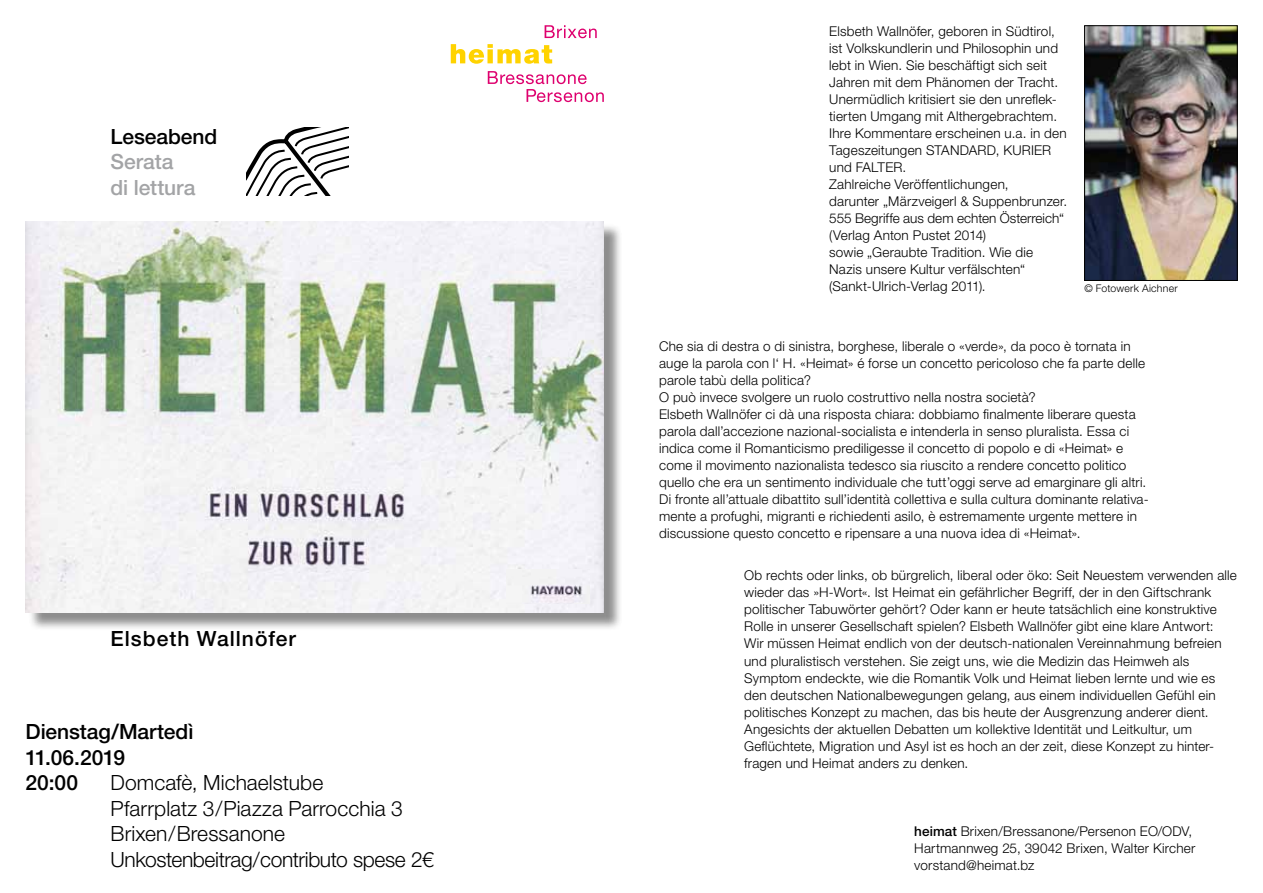
<style>
.page{position:relative;width:1263px;height:893px;background:#fff}
.page>*{position:absolute;margin:0;border:0;box-sizing:border-box;transform-origin:0 0}
.t1{font:300 21px/25.5px "Helvetica Neue LT";color:#000}
.t2{font:500 21px/25.5px "Helvetica Neue LT";color:#000}
.t3{font:500 21px "Helvetica Neue LT";letter-spacing:.045em;color:#000}
.t4{font:500 21px/25.5px "Helvetica Neue LT";letter-spacing:-.005em;color:#a3a4a6}
.t5{font:300 13.5px/17px "Helvetica Neue LT";letter-spacing:.015em;color:#000}
.t6{font:300 10.5px "Helvetica Neue LT";letter-spacing:.025em;color:#000}
.s1{font-weight:500}
</style>
<div class="page">
<svg style="left:488px;top:71px;width:116px;height:31px"></svg>
<svg style="left:545px;top:25px;width:52px;height:13px"></svg>
<svg style="left:451px;top:44px;width:101px;height:20px"></svg>
<svg style="left:246px;top:128px;width:103px;height:68px"></svg>
<img style="left:1086px;top:28px;width:149px;height:251px">
<div style="left:1084px;top:26px;width:153px;height:255px;border:1px solid #000"></div>
<div style="left:28px;top:223px;width:594px;height:408px;background:#000;opacity:.45"></div>
<img style="left:26px;top:221px;width:578px;height:391px">
<img style="left:507px;top:570px;width:82px;height:34px">
<h1 class="t2" style="left:111px;top:123px;width:108px">Leseabend</h1>
<h1 class="t4" style="left:111px;top:149px;width:86px">Serata di lettura</h1>
<h1 class="t3" style="left:111px;top:626px;width:187px">Elsbeth Wallnöfer</h1>
<h1 class="t2" style="left:26px;top:719px;width:170px">Dienstag/Martedì<br>11.06.2019<br>20:00</h1>
<h1 class="t1" style="left:111px;top:770px;width:325px">Domcafè, Michaelstube<br>Pfarrplatz 3/Piazza Parrocchia 3<br>Brixen/Bressanone<br>Unkostenbeitrag/contributo spese 2€</h1>
<p class="t5" style="left:829px;top:23px;width:240px">Elsbeth Wallnöfer, geboren in Südtirol, ist Volkskundlerin und Philosophin und lebt in Wien. Sie beschäftigt sich seit Jahren mit dem Phänomen der Tracht.<br>Unermüdlich kritisiert sie den unreflek&shy;tierten Umgang mit Althergebrachtem.<br>Ihre Kommentare erscheinen u.a. in den Tageszeitungen STANDARD, KURIER und FALTER.<br>Zahlreiche Veröffentlichungen,<br>darunter „Märzveigerl &amp; Suppenbrunzer.<br>555 Begriffe aus dem echten Österreich“ (Verlag Anton Pustet 2014)<br>sowie „Geraubte Tradition. Wie die Nazis unsere Kultur verfälschten“ (Sankt-Ulrich-Verlag 2011).</p>
<p class="t6" style="left:1084px;top:281px;width:95px">© Fotowerk Aichner</p>
<p class="t5" style="left:659px;top:337px;width:491px">Che sia di destra o di sinistra, borghese, liberale o «verde», da poco è tornata in auge la parola con l‘ H. «Heimat» é forse un concetto pericoloso che fa parte delle parole tabù della politica?<br>O può invece svolgere un ruolo costruttivo nella nostra società?<br>Elsbeth Wallnöfer ci dà una risposta chiara: dobbiamo finalmente liberare questa parola dall’accezione nazional-socialista e intenderla in senso pluralista. Essa ci indica come il Romanticismo prediligesse il concetto di popolo e di «Heimat» e come il movimento nazionalista tedesco sia riuscito a rendere concetto politico quello che era un sentimento individuale che tutt’oggi serve ad emarginare gli altri.<br>Di fronte all’attuale dibattito sull’identità collettiva e sulla cultura dominante relativa&shy;mente a profughi, migranti e richiedenti asilo, è estremamente urgente mettere in discussione questo concetto e ripensare a una nuova idea di «Heimat».</p>
<p class="t5" style="left:744px;top:567px;width:494px">Ob rechts oder links, ob bürgrelich, liberal oder öko: Seit Neuestem verwenden alle wieder das »H-Wort«. Ist Heimat ein gefährlicher Begriff, der in den Giftschrank politischer Tabuwörter gehört? Oder kann er heute tatsächlich eine konstruktive Rolle in unserer Gesellschaft spielen? Elsbeth Wallnöfer gibt eine klare Antwort:<br>Wir müssen Heimat endlich von der deutsch-nationalen Vereinnahmung befreien und pluralistisch verstehen. Sie zeigt uns, wie die Medizin das Heimweh als Symptom endeckte, wie die Romantik Volk und Heimat lieben lernte und wie es den deutschen Nationalbewegungen gelang, aus einem individuellen Gefühl ein politisches Konzept zu machen, das bis heute der Ausgrenzung anderer dient.<br>Angesichts der aktuellen Debatten um kollektive Identität und Leitkultur, um Geflüchtete, Migration und Asyl ist es hoch an der zeit, diese Konzept zu hinter&shy;fragen und Heimat anders zu denken.</p>
<p class="t5" style="left:914px;top:822px;width:283px"><span class="s1">heimat</span> Brixen/Bressanone/Persenon EO/ODV,<br>Hartmannweg 25, 39042 Brixen, Walter Kircher vorstand@heimat.bz</p>
</div>
